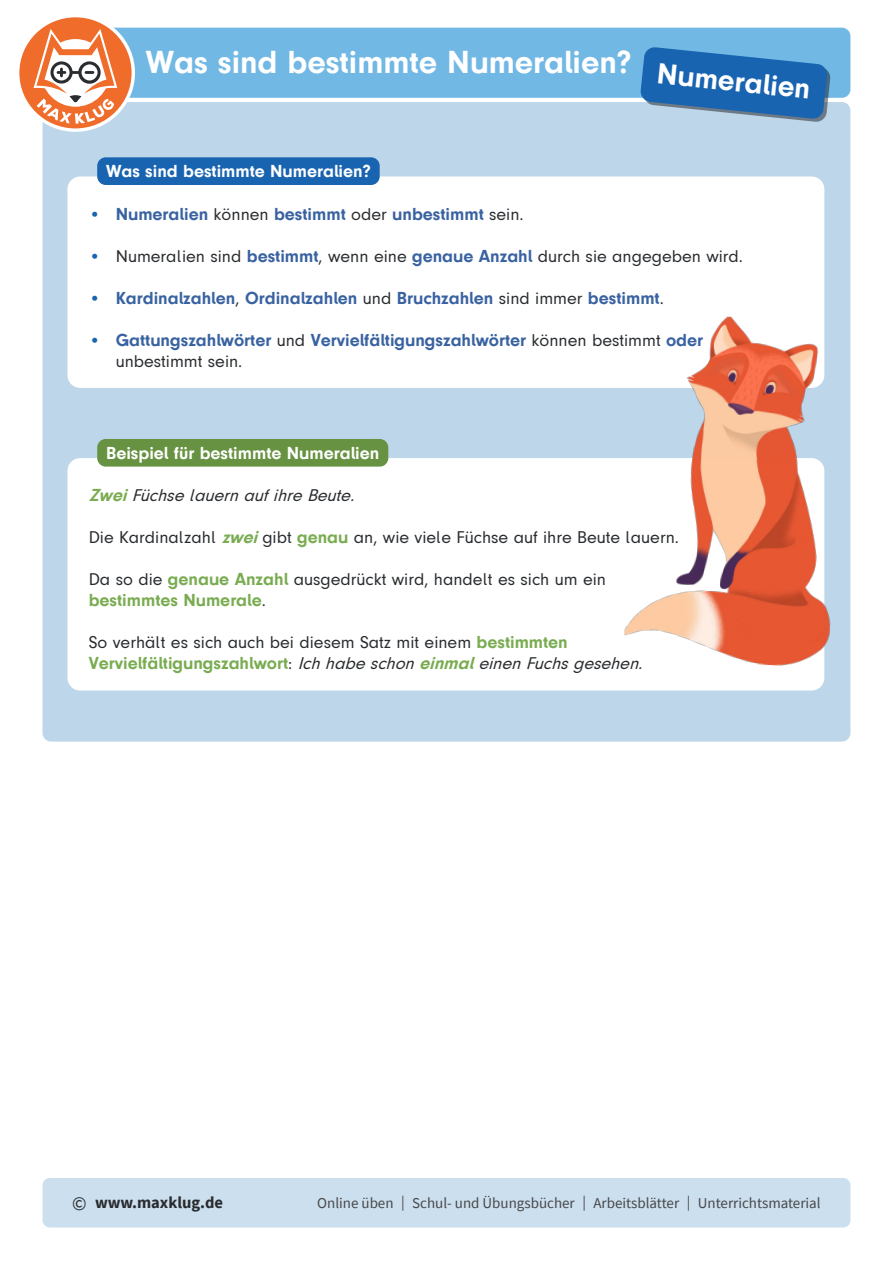
<style>
.page{position:relative;width:893px;height:1263px;background:#fff}
.page>*{position:absolute;margin:0;border:0;box-sizing:border-box;transform-origin:0 0}
.t1{font:700 33px "Mk Druckschrift N";color:#fff}
.t2{font:700 30px "Mk Druckschrift N";color:#fff}
.t3{font:18px/21px "Mk Druckschrift N";color:#292c2f}
.t4{font:700 18px/21px "Mk Druckschrift N";color:#3962a1}
.t5{font:700 18px "Mk Druckschrift N";color:#fff}
.t6{font:italic 18px "Mk Druckschrift N";color:#292c2f}
.t7{font:700 16.5px "Source Sans Pro";color:#292c2f}
.t8{font:15px "Source Sans Pro";color:#47474a}
.s1{font-weight:400;color:#1964b0}
.s2{font-weight:400;color:#292c2f}
.s3{color:#1964b0}
.s4{font-weight:700;color:#3962a1}
.s5{font-weight:700;color:#79ac51}
.s6{font-weight:700;font-style:italic;color:#79ac51}
.s7{font-style:italic}
.s8{font-weight:400;font-size:19.5px}
</style>
<div class="page">
<div style="left:43px;top:102px;width:807px;height:639px;background:#bdd6ea;border-radius:9px"></div>
<div style="left:75px;top:28px;width:775px;height:70px;background:#72b8e5;border-radius:9px"></div>
<svg style="left:640px;top:47px;width:191px;height:75px"></svg>
<div style="left:43px;top:1178px;width:807px;height:49px;background:#ccdfee;border-radius:7px"></div>
<svg style="left:19px;top:17px;width:116px;height:115px"></svg>
<div style="left:67px;top:458px;width:757px;height:232px;background:#fff;border-radius:13px"></div>
<div style="left:67px;top:176px;width:757px;height:212px;background:#fff;border-radius:13px"></div>
<div style="left:97px;top:157px;width:283px;height:28px;background:#1964b0;border-radius:9px"></div>
<div style="left:97px;top:439px;width:291px;height:28px;background:#679241;border-radius:9px"></div>
<img style="left:624px;top:311px;width:227px;height:358px">
<p class="t1" style="left:146px;top:44px;width:487px">Was sind bestimmte Numeralien?</p>
<p class="t5" style="left:106px;top:161px;width:266px">Was sind bestimmte Numeralien?</p>
<p class="t2" style="left:659px;top:56px;width:156px;rotate:6deg">Numeralien</p>
<p class="t4" style="left:89px;top:203px;width:436px"><span class="s1">•</span> Numeralien <span class="s2">können</span> bestimmt <span class="s2">oder</span> unbestimmt <span class="s2">sein.</span></p>
<p class="t3" style="left:89px;top:246px;width:656px"><span class="s3">•</span> Numeralien sind <span class="s4">bestimmt</span>, wenn eine <span class="s4">genaue Anzahl</span> durch sie angegeben wird.</p>
<p class="t4" style="left:89px;top:287px;width:577px"><span class="s1">•</span> Kardinalzahlen<span class="s2">,</span> Ordinalzahlen <span class="s2">und</span> Bruchzahlen <span class="s2">sind immer</span> bestimmt<span class="s2">.</span></p>
<p class="t4" style="left:116px;top:329px;width:589px;text-indent:-27px"><span class="s1">•</span> Gattungszahlwörter <span class="s2">und</span> Vervielfältigungszahlwörter <span class="s2">können bestimmt</span> oder <span class="s2">unbestimmt sein.</span></p>
<p class="t5" style="left:106px;top:443px;width:275px">Beispiel für bestimmte Numeralien</p>
<p class="t6" style="left:89px;top:486px;width:272px"><span class="s5">Zwei</span>FüchselauernaufihreBeute.</p>
<p class="t3" style="left:89px;top:527px;width:592px">Die Kardinalzahl <span class="s6">zwei</span>gibt <span class="s5">genau</span> an, wie viele Füchse auf ihre Beute lauern.</p>
<p class="t3" style="left:89px;top:569px;width:519px">Da so die <span class="s5">genaue Anzahl</span> ausgedrückt wird, handelt es sich um ein <span class="s5">bestimmtes Numerale</span>.</p>
<p class="t3" style="left:89px;top:632px;width:560px">So verhält es sich auch bei diesem Satz mit einem <span class="s5">bestimmten<br>V e rv i e lf ä lt i g u n g s z a h lw o rt</span> : <span class="s7">Ichhabeschon</span><span class="s6">einmal</span><span class="s7">einenFuchsgesehen.</span></p>
<p class="t7" style="left:72px;top:1191px;width:152px"><span class="s8">©</span> www.maxklug.de</p>
<p class="t8" style="left:317px;top:1194px;width:505px">Online üben | Schul- und Übungsbücher | Arbeitsblätter | Unterrichtsmaterial</p>
</div>
